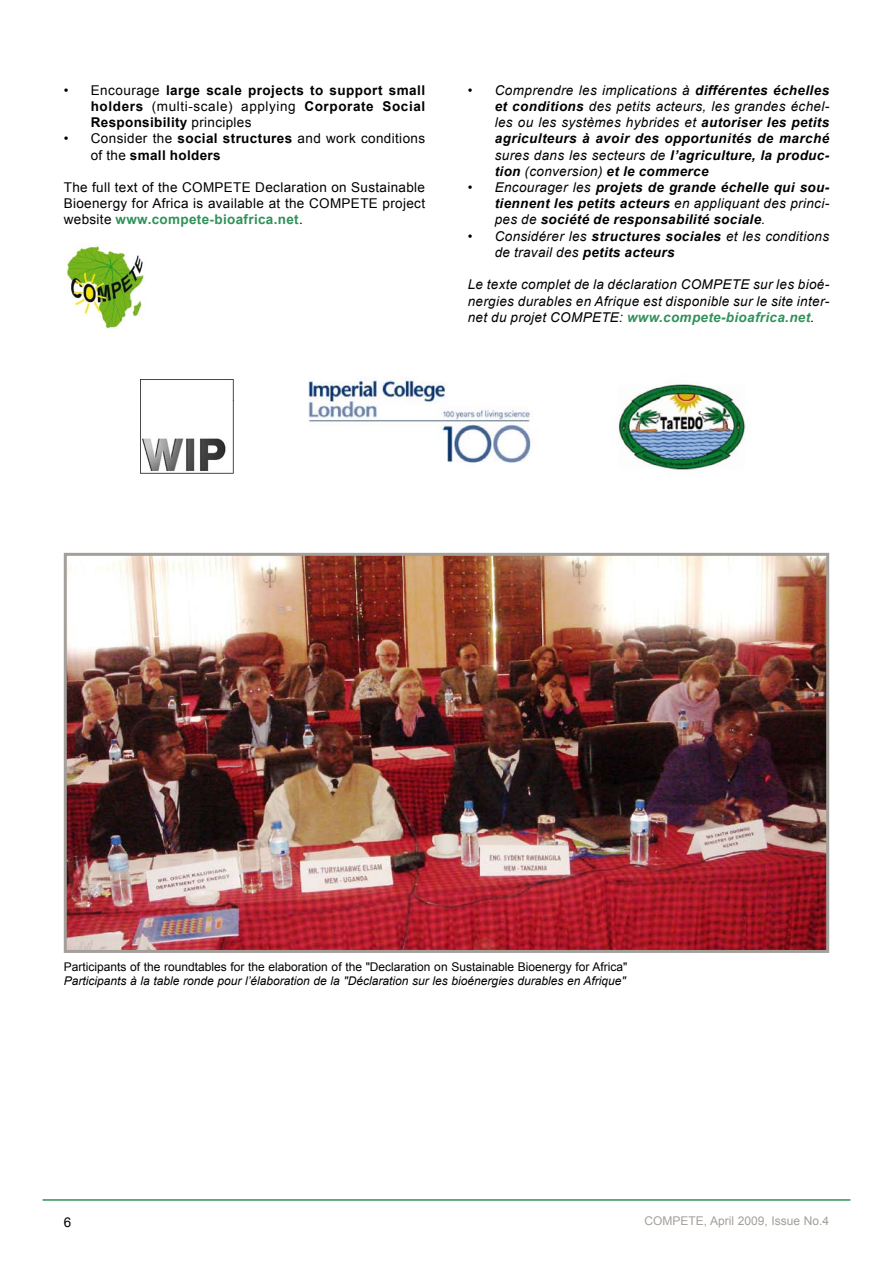
<style>
.page{position:relative;width:893px;height:1263px;background:#fff}
.page>*{position:absolute;margin:0;border:0;box-sizing:border-box;transform-origin:0 0}
.t1{font:italic 700 13.5px/16.2px "Arial";letter-spacing:.025em;color:#000;text-align:justify}
.t2{font:italic 13.5px/16.2px "Arial";letter-spacing:.025em;color:#000}
.t3{font:13.5px/16.2px "Arial";letter-spacing:.025em;color:#000}
.t4{font:700 13.5px/16.2px "Arial";letter-spacing:.035em;color:#000;text-align:justify}
.t5{font:12px "Arial";color:#000}
.t6{font:italic 12px "Arial";color:#000}
.t7{font:12px "Arial";color:#a39f9a}
.s1{font-weight:400}
.s2{font-weight:700}
.s3{font-weight:700;color:#309259}
</style>
<div class="page">
<hr style="left:43px;top:1199px;width:807px;height:2px;background:#309259">
<img style="left:66px;top:245px;width:79px;height:84px">
<img style="left:140px;top:380px;width:94px;height:93px">
<img style="left:618px;top:384px;width:128px;height:87px">
<img style="left:308px;top:378px;width:225px;height:85px">
<img style="left:68px;top:557px;width:757px;height:392px">
<div style="left:64px;top:553px;width:765px;height:400px;border:3px solid #a39f9a"></div>
<p class="t4" style="left:91px;top:82px;width:336px;text-indent:-27px"><span class="s1">• Encourage</span> large scale projects to support small holders <span class="s1">(multi-scale) applying</span> Corporate Social Responsibility <span class="s1">principles</span></p>
<p class="t3" style="left:91px;top:131px;width:336px;text-indent:-27px">• Consider the <span class="s2">social structures</span> and work conditions of the <span class="s2">small holders</span></p>
<p class="t3" style="left:64px;top:179px;width:363px;text-align:justify">The full text of the COMPETE Declaration on Sustainable Bioenergy for Africa is available at the COMPETE project website <span class="s3">www.compete-bioafrica.net</span>.</p>
<p class="t1" style="left:495px;top:83px;width:336px;text-indent:-27px"><span class="s1">• Comprendre les implications à</span> différentes échelles et conditions <span class="s1">des petits acteurs, les grandes échel&shy;les ou les systèmes hybrides et</span> autoriser les petits agriculteurs à avoir des opportunités de marché <span class="s1">sures dans les secteurs de</span> l’agriculture, la produc&shy;tion <span class="s1">(conversion)</span> et le commerce</p>
<p class="t1" style="left:495px;top:180px;width:336px;text-indent:-27px"><span class="s1">• Encourager les</span> projets de grande échelle qui sou&shy;tiennent les petits acteurs <span class="s1">en appliquant des princi&shy;pes de</span> société de responsabilité sociale<span class="s1">.</span></p>
<p class="t2" style="left:495px;top:228px;width:336px;text-indent:-27px">• Considérer les <span class="s2">structures sociales</span> et les conditions de travail des <span class="s2">petits acteurs</span></p>
<p class="t2" style="left:468px;top:277px;width:363px;text-align:justify">Le texte complet de la déclaration COMPETE sur les bioé&shy;nergies durables en Afrique est disponible sur le site inter&shy;net du projet COMPETE: <span class="s3">www.compete-bioafrica.net</span>.</p>
<p class="t5" style="left:64px;top:959px;width:565px">Participants of the roundtables for the elaboration of the "Declaration on Sustainable Bioenergy for Africa"</p>
<p class="t6" style="left:64px;top:973px;width:564px">Participants à la table ronde pour l’élaboration de la "Déclaration sur les bioénergies durables en Afrique"</p>
<p class="t3" style="left:64px;top:1214px;width:9px">6</p>
<p class="t7" style="left:644px;top:1213px;width:186px">COMPETE, April 2009, Issue No.4</p>
</div>
